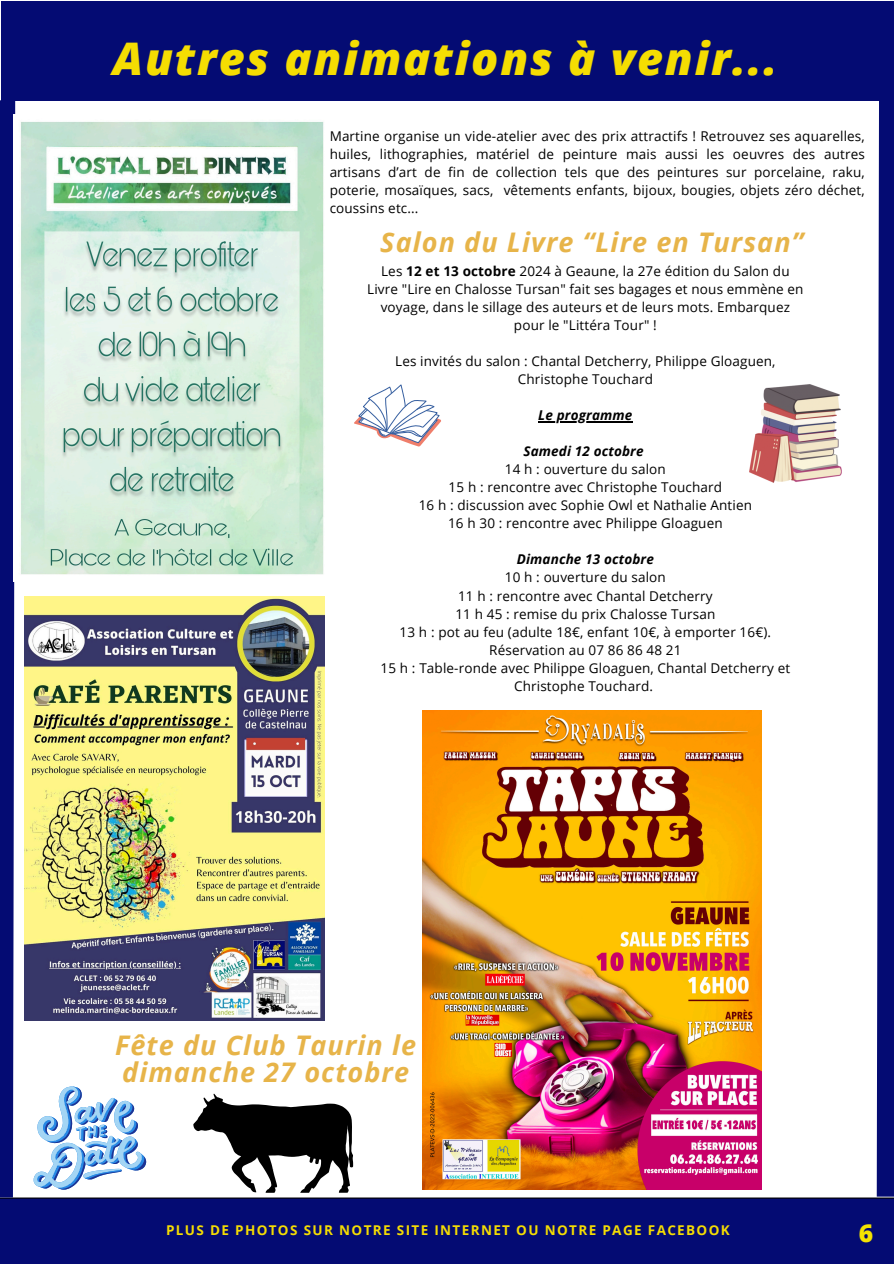
<style>
.page{position:relative;width:894px;height:1264px;background:#fff}
.page>*{position:absolute;margin:0;border:0;box-sizing:border-box;transform-origin:0 0}
.t1{font:italic 800 45px "Open Sans";letter-spacing:.04em;color:#f5dd02}
.t2{font:italic 700 27px/27px "Open Sans";letter-spacing:.04em;color:#e7b449}
.t3{font:800 24.6px "Open Sans";color:#f4e301}
.t4{font:13.5px/18px "Open Sans";letter-spacing:.01em;color:#000;text-align:center}
.t5{font:700 13.5px "Open Sans";letter-spacing:.1em;color:#f5dd02}
.t6{font:italic 700 13.5px "Open Sans";letter-spacing:.01em;color:#000}
.s1{font-weight:700}
</style>
<div class="page">
<div style="left:1px;top:1px;width:892px;height:99px;background:#040b73"></div>
<div style="left:0;top:1198px;width:893px;height:65px;background:#040b73"></div>
<hr style="left:0;top:1197px;width:893px;height:1px;background:#000">
<svg style="left:862px;top:100px;width:31px;height:1099px"></svg>
<img style="left:146px;top:122px;width:178px;height:453px">
<img style="left:146px;top:596px;width:178px;height:424px">
<svg style="left:354px;top:385px;width:87px;height:61px"></svg>
<img style="left:749px;top:385px;width:91px;height:97px">
<img style="left:422px;top:710px;width:339px;height:479px">
<svg style="left:0;top:100px;width:146px;height:1099px"></svg>
<svg style="left:193px;top:1093px;width:160px;height:99px"></svg>
<hr style="left:538px;top:421px;width:94px;height:1px;background:#000">
<h4 class="t1" style="left:113px;top:27px;width:666px">Autres animations à venir...</h4>
<p class="t4" style="left:329px;top:126px;width:536px;text-align:justify">Martine organise un vide-atelier avec des prix attractifs ! Retrouvez ses aquarelles, huiles, lithographies, matériel de peinture mais aussi les oeuvres des autres artisans d’art de fin de collection tels que des peintures sur porcelaine, raku, poterie, mosaïques, sacs, vêtements enfants, bijoux, bougies, objets zéro déchet, coussins etc...</p>
<p class="t2" style="left:380px;top:227px;width:424px">Salon du Livre “Lire en Tursan”</p>
<p class="t4" style="left:367px;top:262px;width:437px">Les <span class="s1">12 et 13 octobre</span> 2024 à Geaune, la 27e édition du Salon du Livre "Lire en Chalosse Tursan" fait ses bagages et nous emmène en voyage, dans le sillage des auteurs et de leurs mots. Embarquez pour le "Littéra Tour" !</p>
<p class="t4" style="left:395px;top:352px;width:382px">Les invités du salon : Chantal Detcherry, Philippe Gloaguen,<br>Christophe Touchard</p>
<p class="t6" style="left:538px;top:406px;width:96px">Le programme</p>
<p class="t6" style="left:523px;top:442px;width:122px">Samedi 12 octobre</p>
<p class="t4" style="left:504px;top:460px;width:162px">14 h : ouverture du salon</p>
<p class="t4" style="left:448px;top:478px;width:275px">15 h : rencontre avec Christophe Touchard</p>
<p class="t4" style="left:418px;top:496px;width:334px">16 h : discussion avec Sophie Owl et Nathalie Antien</p>
<p class="t4" style="left:448px;top:514px;width:276px">16 h 30 : rencontre avec Philippe Gloaguen</p>
<p class="t6" style="left:516px;top:550px;width:139px">Dimanche 13 octobre</p>
<p class="t4" style="left:504px;top:568px;width:162px">10 h : ouverture du salon</p>
<p class="t4" style="left:458px;top:586px;width:256px">11 h : rencontre avec Chantal Detcherry</p>
<p class="t4" style="left:455px;top:604px;width:261px">11 h 45 : remise du prix Chalosse Tursan</p>
<p class="t4" style="left:399px;top:622px;width:373px">13 h : pot au feu (adulte 18€, enfant 10€, à emporter 16€).<br>Réservation au 07 86 86 48 21</p>
<h2 class="t4" style="left:380px;top:658px;width:411px">15 h : Table-ronde avec Philippe Gloaguen, Chantal Detcherry et<br>Christophe Touchard.</h2>
<p class="t2" style="left:115px;top:1031px;width:302px">Fête du Club Taurin le dimanche 27 octobre</p>
<p class="t5" style="left:166px;top:1220px;width:565px">PLUS DE PHOTOS SUR NOTRE SITE INTERNET OU NOTRE PAGE FACEBOOK</p>
<p class="t3" style="left:858px;top:1215px;width:16px">6</p>
</div>
